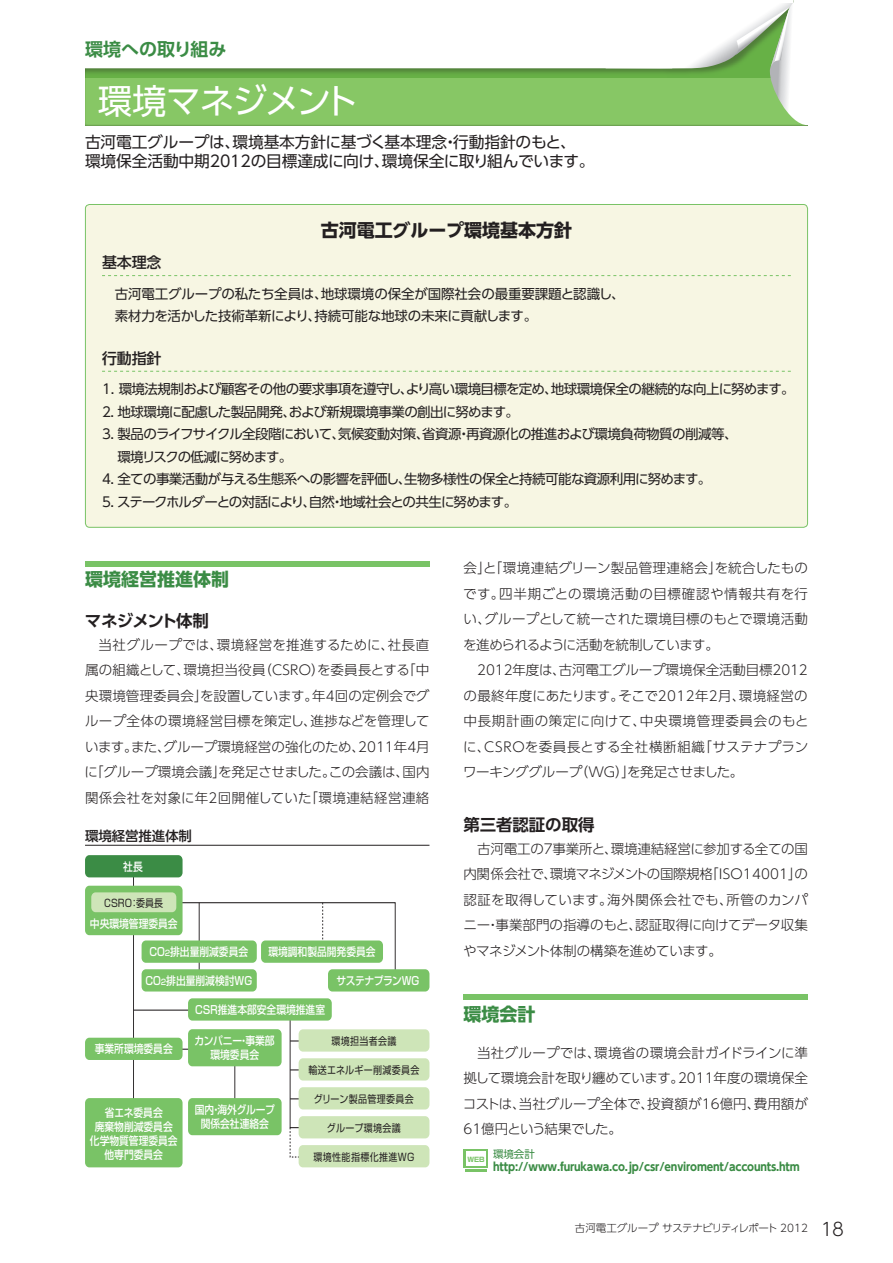
<style>
.page{position:relative;width:893px;height:1263px;background:#fff}
.page>*{position:absolute;margin:0;border:0;box-sizing:border-box;transform-origin:0 0}
.t1{font:34.5px "UD Shin Go Pro";letter-spacing:-.05em;color:#fff}
.t2{font:700 18px "UD Shin Go Pro";color:#231f20}
.t3{font:700 18px "UD Shin Go Pro";color:#3b8c45}
.t4{font:700 18px "UD Shin Go Pro De";color:#3b8c45}
.t5{font:700 16.5px "UD Shin Go Pro De";letter-spacing:-.01em;color:#231f20}
.t6{font:700 16.5px "UD Shin Go Pro De";letter-spacing:-.055em;color:#231f20}
.t7{font:15.75px/19.5px "UD Shin Go Pro";letter-spacing:-.01em;color:#231f20}
.t8{font:500 15px "UD Shin Go Pro";letter-spacing:-.01em;color:#231f20}
.t9{font:300 13.5px/25.5px "UD Shin Go Pro";color:#231f20;text-align:justify}
.t10{font:13.5px/22.5px "UD Shin Go Pro";letter-spacing:-.04em;color:#231f20}
.t11{font:13.5px/22.5px "UD Shin Go Pro";letter-spacing:-.01em;color:#231f20}
.t12{font:300 13.5px "UD Shin Go Pro";letter-spacing:.025em;color:#231f20}
.t13{font:300 13.5px "UD Shin Go Pro";letter-spacing:.055em;color:#231f20}
.t14{font:13.5px "UD Shin Go Pro";letter-spacing:-.07em;color:#231f20}
.t15{font:300 13.5px "UD Shin Go Pro";letter-spacing:.035em;color:#231f20}
.t16{font:300 13.5px "UD Shin Go Pro";letter-spacing:-.025em;color:#231f20}
.t17{font:300 13.5px "UD Shin Go Pro";letter-spacing:-.045em;color:#231f20}
.t18{font:500 13.5px "UD Shin Go Pro";letter-spacing:-.01em;color:#231f20}
.t19{font:500 11.4px/14px "Shin Go Pro";color:#fff;text-align:center;scale:.86 1}
.t20{font:500 11.4px "Shin Go Pro";letter-spacing:-.045em;color:#fff;scale:.86 1}
.t21{font:700 11.25px "UD Shin Go Pro";letter-spacing:-.015em;color:#3b8c45;scale:.94 1}
.t22{font:10.5px "Shin Go Pro";letter-spacing:.04em;color:#231f20;scale:.86 1}
.t23{font:300 10.5px "UD Shin Go Pro";letter-spacing:-.015em;color:#231f20}
.t24{font:10.5px "UD Shin Go Pro";color:#3b8c45}
.s1{font-size:7.95px}
.s2{font-size:18px}
</style>
<div class="page">
<div style="left:85px;top:204px;width:722px;height:323px;background:#f7f6e3;border-radius:4px"></div>
<div style="left:463px;top:1149px;width:25px;height:19px;background:#79c366"></div>
<div style="left:466px;top:1151px;width:19px;height:15px;background:#fff"></div>
<hr style="left:465px;top:1169px;width:22px;height:2px;background:#79c366">
<div style="left:85px;top:0;width:723px;height:125px;background:#87c765"></div>
<img style="left:85px;top:68px;width:521px;height:9px">
<div style="left:85px;top:0;width:521px;height:68px;background:#fff"></div>
<svg style="left:606px;top:0;width:202px;height:125px"></svg>
<hr style="left:85px;top:845px;width:344px;height:1px;background:#231f20">
<svg style="left:102px;top:275px;width:689px;height:1px"></svg>
<svg style="left:102px;top:371px;width:689px;height:1px"></svg>
<svg style="left:180px;top:902px;width:216px;height:70px"></svg>
<hr style="left:134px;top:1010px;width:95px;height:1px;background:#231f20">
<hr style="left:134px;top:1049px;width:100px;height:1px;background:#231f20">
<hr style="left:235px;top:1045px;width:1px;height:77px;background:#231f20">
<hr style="left:133px;top:873px;width:1px;height:235px;background:#231f20">
<div style="left:85px;top:855px;width:98px;height:22px;background:#3b8c45;border-radius:5px"></div>
<div style="left:85px;top:886px;width:98px;height:49px;background:#79c366;border-radius:5px"></div>
<div style="left:85px;top:1038px;width:98px;height:22px;background:#79c366;border-radius:5px"></div>
<div style="left:85px;top:1098px;width:98px;height:69px;background:#79c366;border-radius:5px"></div>
<div style="left:188px;top:1029px;width:94px;height:37px;background:#79c366;border-radius:5px"></div>
<div style="left:188px;top:998px;width:144px;height:22px;background:#79c366;border-radius:5px"></div>
<div style="left:188px;top:1098px;width:94px;height:37px;background:#79c366;border-radius:5px"></div>
<div style="left:299px;top:1029px;width:130px;height:22px;background:#cee5b8;border-radius:5px"></div>
<div style="left:299px;top:1058px;width:130px;height:22px;background:#cee5b8;border-radius:5px"></div>
<div style="left:299px;top:1087px;width:130px;height:22px;background:#cee5b8;border-radius:5px"></div>
<div style="left:299px;top:1116px;width:130px;height:22px;background:#cee5b8;border-radius:5px"></div>
<div style="left:142px;top:940px;width:115px;height:23px;background:#79c366;border-radius:5px"></div>
<div style="left:142px;top:969px;width:115px;height:22px;background:#79c366;border-radius:5px"></div>
<div style="left:328px;top:969px;width:101px;height:22px;background:#79c366;border-radius:5px"></div>
<div style="left:261px;top:940px;width:122px;height:23px;background:#79c366;border-radius:5px"></div>
<svg style="left:290px;top:1020px;width:32px;height:137px"></svg>
<div style="left:299px;top:1145px;width:130px;height:22px;background:#cee5b8;border-radius:5px"></div>
<div style="left:91px;top:892px;width:85px;height:20px;background:#cee5b8;border-radius:5px"></div>
<div style="left:85px;top:561px;width:344px;height:5px;background:#79c366"></div>
<div style="left:463px;top:995px;width:345px;height:5px;background:#79c366"></div>
<p class="t4" style="left:85px;top:35px;width:143px">環境への取り組み</p>
<p class="t1" style="left:98px;top:73px;width:262px">環境マネジメント</p>
<p class="t7" style="left:85px;top:132px;width:511px">古河電工グループは、環境基本方針に基づく基本理念・行動指針のもと、環境保全活動中期2012の目標達成に向け、環境保全に取り組んでいます。</p>
<p class="t2" style="left:321px;top:215px;width:253px">古河電工グループ環境基本方針</p>
<p class="t8" style="left:102px;top:250px;width:61px">基本理念</p>
<p class="t11" style="left:115px;top:282px;width:511px">古河電工グループの私たち全員は、地球環境の保全が国際社会の最重要課題と認識し、素材力を活かした技術革新により、持続可能な地球の未来に貢献します。</p>
<p class="t8" style="left:102px;top:346px;width:61px">行動指針</p>
<p class="t10" style="left:102px;top:377px;width:694px">1. 環境法規制および顧客その他の要求事項を遵守し、より高い環境目標を定め、地球環境保全の継続的な向上に努めます。</p>
<p class="t10" style="left:102px;top:400px;width:418px">2. 地球環境に配慮した製品開発、および新規環境事業の創出に努めます。</p>
<p class="t10" style="left:102px;top:422px;width:637px">3. 製品のライフサイクル全段階において、気候変動対策、省資源・再資源化の推進および環境負荷物質の削減等、　 環境リスクの低減に努めます。</p>
<p class="t10" style="left:102px;top:467px;width:611px">4. 全ての事業活動が与える生態系への影響を評価し、生物多様性の保全と持続可能な資源利用に努めます。</p>
<p class="t14" style="left:102px;top:491px;width:417px">5. ステークホルダーとの対話により、自然・地域社会との共生に努めます。</p>
<p class="t3" style="left:85px;top:564px;width:145px">環境経営推進体制</p>
<p class="t6" style="left:85px;top:607px;width:126px">マネジメント体制</p>
<p class="t9" style="left:85px;top:631px;width:347px;text-indent:14px">当社グループでは、環境経営を推進するために、社長直属の組織として、環境担当役員（CSRO）を委員長とする「中央環境管理委員会」を設置しています。年4回の定例会でグループ全体の環境経営目標を策定し、進捗などを管理しています。また、グループ環境経営の強化のため、2011年4月に「グループ環境会議」を発足させました。この会議は、国内関係会社を対象に年2回開催していた「環境連結経営連絡</p>
<p class="t18" style="left:85px;top:824px;width:109px">環境経営推進体制</p>
<p class="t19" style="left:123px;top:858px;width:24px">社長</p>
<p class="t22" style="left:104px;top:894px;width:70px">CSRO：委員長</p>
<p class="t19" style="left:90px;top:915px;width:104px">中央環境管理委員会</p>
<p class="t19" style="left:268px;top:943px;width:126px">環境調和製品開発委員会</p>
<p class="t19" style="left:148px;top:944px;width:118px">ＣＯ<span class="s1">２</span>排出量削減委員会</p>
<p class="t19" style="left:144px;top:972px;width:128px">ＣＯ<span class="s1">２</span>排出量削減検討ＷＧ</p>
<p class="t20" style="left:336px;top:971px;width:99px">サステナプランＷＧ</p>
<p class="t19" style="left:95px;top:1040px;width:92px">事業所環境委員会</p>
<p class="t19" style="left:90px;top:1104px;width:104px">省エネ委員会<br>廃棄物削減委員会化学物質管理委員会他専門委員会</p>
<p class="t19" style="left:194px;top:1002px;width:154px">ＣＳＲ推進本部安全環境推進室</p>
<p class="t19" style="left:195px;top:1032px;width:95px">カンパニー・事業部環境委員会</p>
<p class="t19" style="left:195px;top:1101px;width:95px">国内・海外グループ関係会社連絡会</p>
<p class="t22" style="left:331px;top:1032px;width:77px">環境担当者会議</p>
<p class="t22" style="left:308px;top:1061px;width:131px">輸送エネルギー削減委員会</p>
<p class="t22" style="left:314px;top:1090px;width:118px">グリーン製品管理委員会</p>
<p class="t22" style="left:327px;top:1119px;width:87px">グループ環境会議</p>
<p class="t22" style="left:314px;top:1148px;width:119px">環境性能指標化推進WG</p>
<p class="t12" style="left:463px;top:557px;width:346px">会」と「環境連結グリーン製品管理連絡会」を統合したもの</p>
<p class="t13" style="left:463px;top:582px;width:346px">です。四半期ごとの環境活動の目標確認や情報共有を行</p>
<p class="t9" style="left:463px;top:606px;width:346px">い、グループとして統一された環境目標のもとで環境活動</p>
<p class="t17" style="left:463px;top:633px;width:257px">を進められるように活動を統制しています。</p>
<p class="t9" style="left:477px;top:657px;width:332px">2012年度は、古河電工グループ環境保全活動目標2012</p>
<p class="t12" style="left:463px;top:684px;width:346px">の最終年度にあたります。そこで2012年2月、環境経営の</p>
<p class="t13" style="left:463px;top:710px;width:347px">中長期計画の策定に向けて、中央環境管理委員会のもと</p>
<p class="t15" style="left:463px;top:735px;width:347px">に、CSROを委員長とする全社横断組織「サステナプラン</p>
<p class="t16" style="left:463px;top:761px;width:282px">ワーキンググループ（WG）」を発足させました。</p>
<p class="t5" style="left:463px;top:811px;width:133px">第三者認証の取得</p>
<p class="t9" style="left:463px;top:835px;width:346px;text-indent:14px">古河電工の7事業所と、環境連結経営に参加する全ての国内関係会社で、環境マネジメントの国際規格「ISO14001」の認証を取得しています。海外関係会社でも、所管のカンパニー・事業部門の指導のもと、認証取得に向けてデータ収集やマネジメント体制の構築を進めています。</p>
<p class="t3" style="left:463px;top:999px;width:73px">環境会計</p>
<p class="t9" style="left:463px;top:1039px;width:347px;text-indent:14px">当社グループでは、環境省の環境会計ガイドラインに準拠して環境会計を取り纏めています。2011年度の環境保全コストは、当社グループ全体で、投資額が16億円、費用額が61億円という結果でした。</p>
<p class="t24" style="left:467px;top:1145px;width:69px"><sub>WEB</sub> 環境会計</p>
<p class="t21" style="left:493px;top:1157px;width:328px">http://www.furukawa.co.jp/csr/enviroment/accounts.htm</p>
<p class="t23" style="left:575px;top:1219px;width:271px">古河電工グループ サステナビリティレポート 2012 <span class="s2">18</span></p>
</div>
